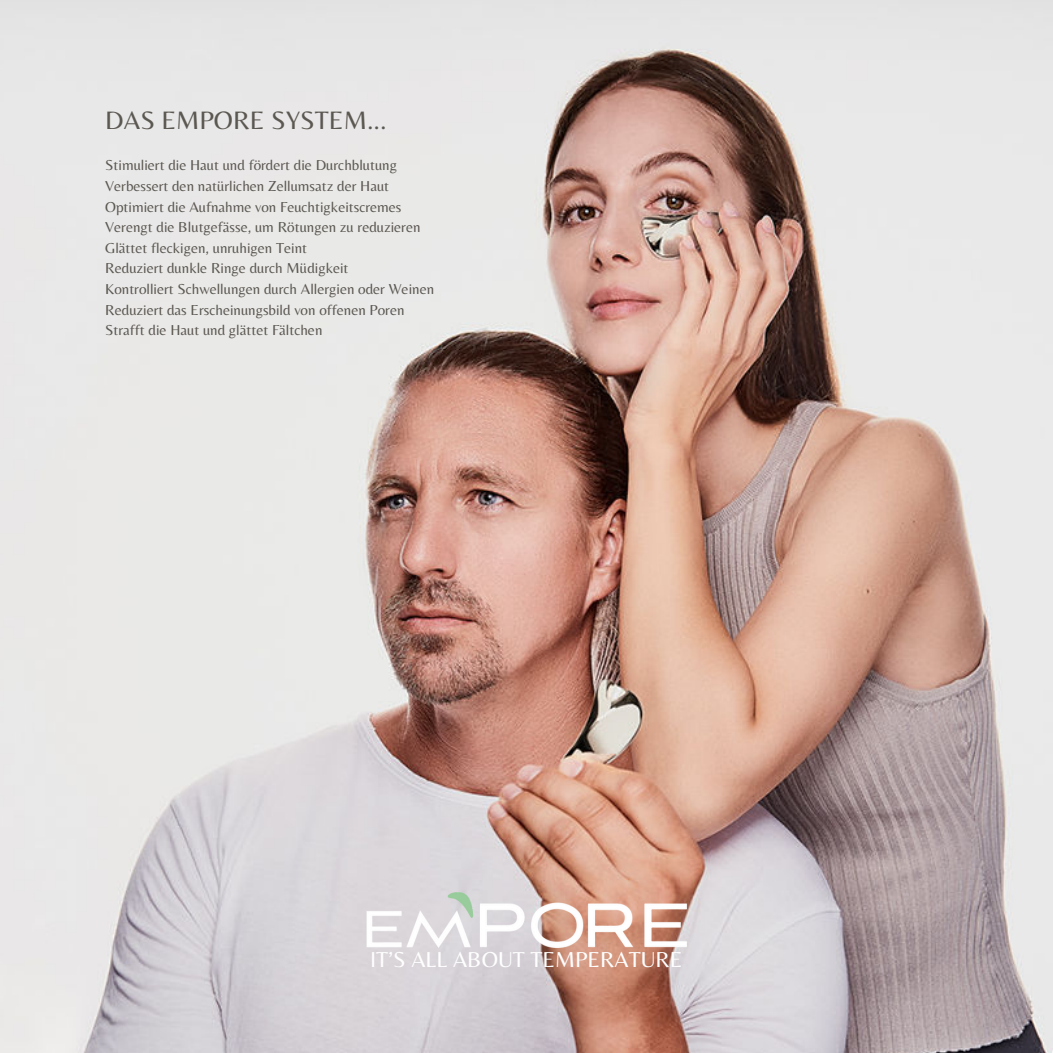
<style>
.page{position:relative;width:1053px;height:1053px;background:#fff}
.page>*{position:absolute;margin:0;border:0;box-sizing:border-box;transform-origin:0 0}
.t1{font:26.25px "Belleza";color:#5b5751}
.t2{font:22.5px "Belleza";color:#fff}
.t3{font:15px/20.6px "Belleza";color:#5b5751}
</style>
<div class="page">
<img style="left:0;top:0;width:1052px;height:1053px">
<img style="left:366px;top:893px;width:321px;height:54px">
<h1 class="t1" style="left:105px;top:104px;width:283px">DAS EMPORE SYSTEM...</h1>
<p class="t3" style="left:105px;top:155px;width:330px">Stimuliert die Haut und fördert die Durchblutung Verbessert den natürlichen Zellumsatz der Haut Optimiert die Aufnahme von Feuchtigkeitscremes Verengt die Blutgefässe, um Rötungen zu reduzieren Glättet fleckigen, unruhigen Teint<br>Reduziert dunkle Ringe durch Müdigkeit<br>Kontrolliert Schwellungen durch Allergien oder Weinen Reduziert das Erscheinungsbild von offenen Poren Strafft die Haut und glättet Fältchen</p>
<h2 class="t2" style="left:370px;top:946px;width:314px">IT’S ALL ABOUT TEMPERATURE</h2>
</div>
